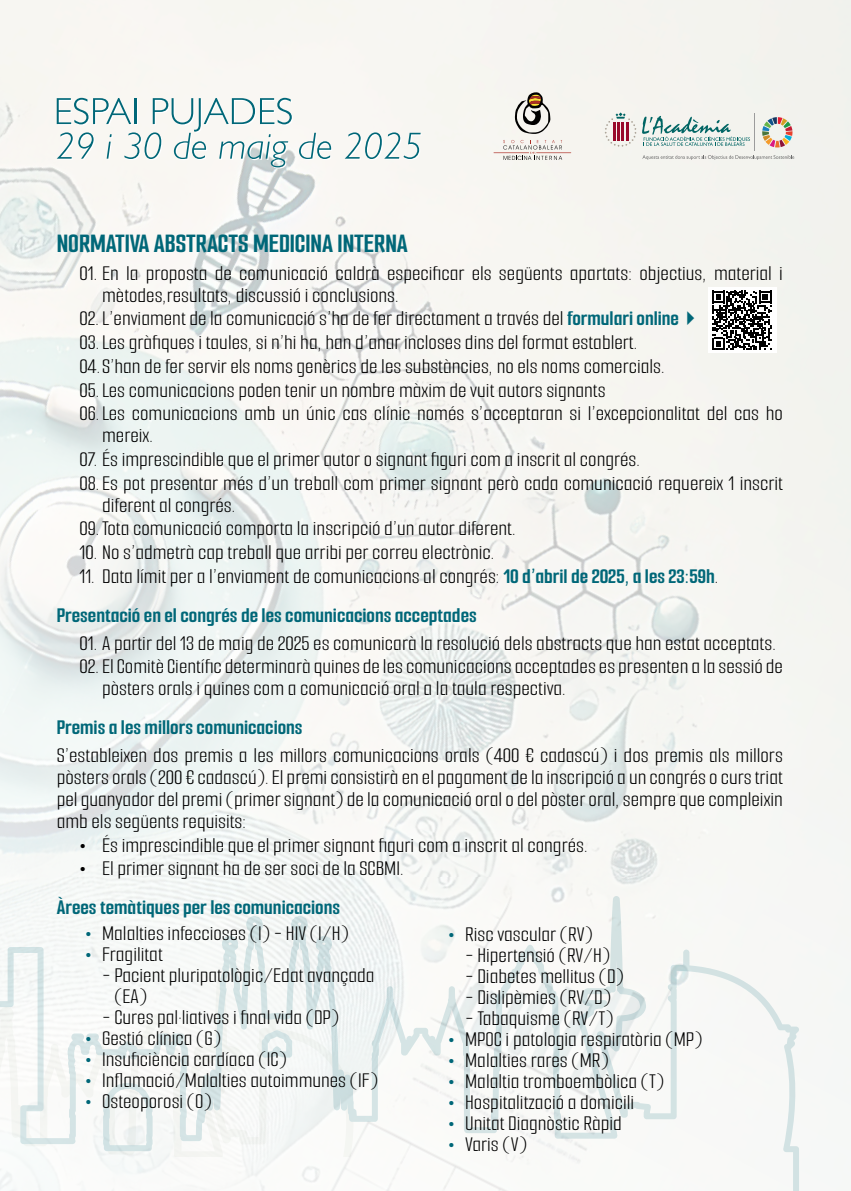
<style>
.page{position:relative;width:851px;height:1191px;background:#fff}
.page>*{position:absolute;margin:0;border:0;box-sizing:border-box;transform-origin:0 0}
.t1{font:700 28px "Smooch Sans";color:#006778}
.t2{font:22px/22px "Smooch Sans";color:#000}
.t3{font:700 22px "Smooch Sans";color:#006778}
.s1{font-weight:700;color:#006778}
.s2{color:#006778}
</style>
<div class="page">
<img style="left:0;top:0;width:850px;height:877px">
<svg style="left:0;top:879px;width:850px;height:312px"></svg>
<svg style="left:57px;top:98px;width:236px;height:70px"></svg>
<svg style="left:299px;top:133px;width:33px;height:27px"></svg>
<svg style="left:344px;top:132px;width:78px;height:28px"></svg>
<svg style="left:514px;top:92px;width:36px;height:42px"></svg>
<svg style="left:493px;top:140px;width:78px;height:20px"></svg>
<svg style="left:642px;top:116px;width:108px;height:30px"></svg>
<svg style="left:604px;top:112px;width:32px;height:35px"></svg>
<hr style="left:754px;top:113px;width:1px;height:38px;background:#9c9c9c">
<svg style="left:762px;top:117px;width:30px;height:30px"></svg>
<svg style="left:642px;top:155px;width:152px;height:5px"></svg>
<div style="left:708px;top:287px;width:68px;height:66px;background:#fff"></div>
<svg style="left:712px;top:291px;width:59px;height:59px"></svg>
<p class="t1" style="left:57px;top:227px;width:353px">NORMATIVA ABSTRACTS MEDICINA INTERNA</p>
<p class="t2" style="left:102px;top:261px;width:682px;text-indent:-23px">01. En la proposta de comunicació caldrà especificar els següents apartats: objectius, material i mètodes,resultats, discussió i conclusions.</p>
<p class="t2" style="left:79px;top:307px;width:623px">02.L’enviament de la comunicació s’ha de fer directament a través del <span class="s1">formulari online</span><span class="s2">✔</span></p>
<p class="t2" style="left:79px;top:331px;width:559px">03.Les gràfiques i taules, si n’hi ha, han d’anar incloses dins del format establert.</p>
<p class="t2" style="left:79px;top:354px;width:586px">04.S’han de fer servir els noms genèrics de les substàncies, no els noms comercials.</p>
<p class="t2" style="left:79px;top:378px;width:527px">05.Les comunicacions poden tenir un nombre màxim de vuit autors signants</p>
<p class="t2" style="left:102px;top:402px;width:682px;text-indent:-23px">06.Les comunicacions amb un únic cas clínic només s’acceptaran si l’excepcionalitat del cas ho mereix.</p>
<p class="t2" style="left:79px;top:448px;width:562px">07. És imprescindible que el primer autor o signant figuri com a inscrit al congrés.</p>
<p class="t2" style="left:102px;top:471px;width:682px;text-indent:-23px">08.Es pot presentar més d’un treball com primer signant però cada comunicació requereix 1 inscrit diferent al congrés.</p>
<p class="t2" style="left:79px;top:517px;width:437px">09.Tota comunicació comporta la inscripció d’un autor diferent.</p>
<p class="t2" style="left:79px;top:541px;width:416px">10. No s’admetrà cap treball que arribi per correu electrònic.</p>
<p class="t2" style="left:79px;top:564px;width:640px">11. Data límit per a l’enviament de comunicacions al congrés: <span class="s1">10 d’abril de 2025, a les 23:59h</span>.</p>
<p class="t3" style="left:57px;top:602px;width:421px">Presentació en el congrés de les comunicacions acceptades</p>
<p class="t2" style="left:79px;top:631px;width:698px">01. A partir del 13 de maig de 2025 es comunicarà la resolució dels abstracts que han estat acceptats.</p>
<p class="t2" style="left:102px;top:655px;width:682px;text-indent:-23px">02.El Comitè Científic determinarà quines de les comunicacions acceptades es presenten a la sessió de pòsters orals i quines com a comunicació oral a la taula respectiva.</p>
<p class="t3" style="left:57px;top:714px;width:247px">Premis a les millors comunicacions</p>
<p class="t2" style="left:57px;top:743px;width:727px;text-align:justify">S’estableixen dos premis a les millors comunicacions orals (400 € cadascú) i dos premis als millors pòsters orals (200 € cadascú). El premi consistirà en el pagament de la inscripció a un congrés o curs triat pel guanyador del premi (primer signant) de la comunicació oral o del pòster oral, sempre que compleixin amb els següents requisits:</p>
<p class="t2" style="left:79px;top:833px;width:509px">• És imprescindible que el primer signant figuri com a inscrit al congrés.</p>
<p class="t2" style="left:79px;top:857px;width:326px">• El primer signant ha de ser soci de la SCBMI.</p>
<p class="t3" style="left:57px;top:893px;width:285px">Àrees temàtiques per les comunicacions</p>
<p class="t2" style="left:85px;top:922px;width:265px"><span class="s2">•</span> Malalties infeccioses (I) - HIV (I/H)</p>
<p class="t2" style="left:85px;top:943px;width:79px"><span class="s2">•</span> Fragilitat</p>
<p class="t2" style="left:114px;top:964px;width:262px;line-height:21px;text-indent:-12px">- Pacient pluripatològic/Edat avançada (EA)</p>
<p class="t2" style="left:102px;top:1006px;width:238px">- Cures pal·liatives i final vida (DP)</p>
<p class="t2" style="left:85px;top:1027px;width:137px"><span class="s2">•</span> Gestió clínica (G)</p>
<p class="t2" style="left:85px;top:1048px;width:203px"><span class="s2">•</span> Insuficiència cardíaca (IC)</p>
<p class="t2" style="left:85px;top:1069px;width:294px"><span class="s2">•</span> Inflamació/Malalties autoimmunes (IF)</p>
<p class="t2" style="left:85px;top:1090px;width:128px"><span class="s2">•</span> Osteoporosi (O)</p>
<p class="t2" style="left:448px;top:922px;width:146px"><span class="s2">•</span> Risc vascular (RV)</p>
<p class="t2" style="left:465px;top:943px;width:146px">- Hipertensió (RV/H)</p>
<p class="t2" style="left:465px;top:964px;width:160px">- Diabetes mellitus (D)</p>
<p class="t2" style="left:465px;top:985px;width:147px">- Dislipèmies (RV/D)</p>
<p class="t2" style="left:465px;top:1006px;width:150px">- Tabaquisme (RV/T)</p>
<p class="t2" style="left:448px;top:1027px;width:256px"><span class="s2">•</span> MPOC i patologia respiratòria (MP)</p>
<p class="t2" style="left:448px;top:1048px;width:162px"><span class="s2">•</span> Malalties rares (MR)</p>
<p class="t2" style="left:448px;top:1069px;width:217px"><span class="s2">•</span> Malaltia tromboembòlica (T)</p>
<p class="t2" style="left:448px;top:1090px;width:188px"><span class="s2">•</span> Hospitalització a domicili</p>
<p class="t2" style="left:448px;top:1111px;width:175px"><span class="s2">•</span> Unitat Diagnòstic Ràpid</p>
<p class="t2" style="left:448px;top:1132px;width:80px"><span class="s2">•</span> Varis (V)</p>
</div>
